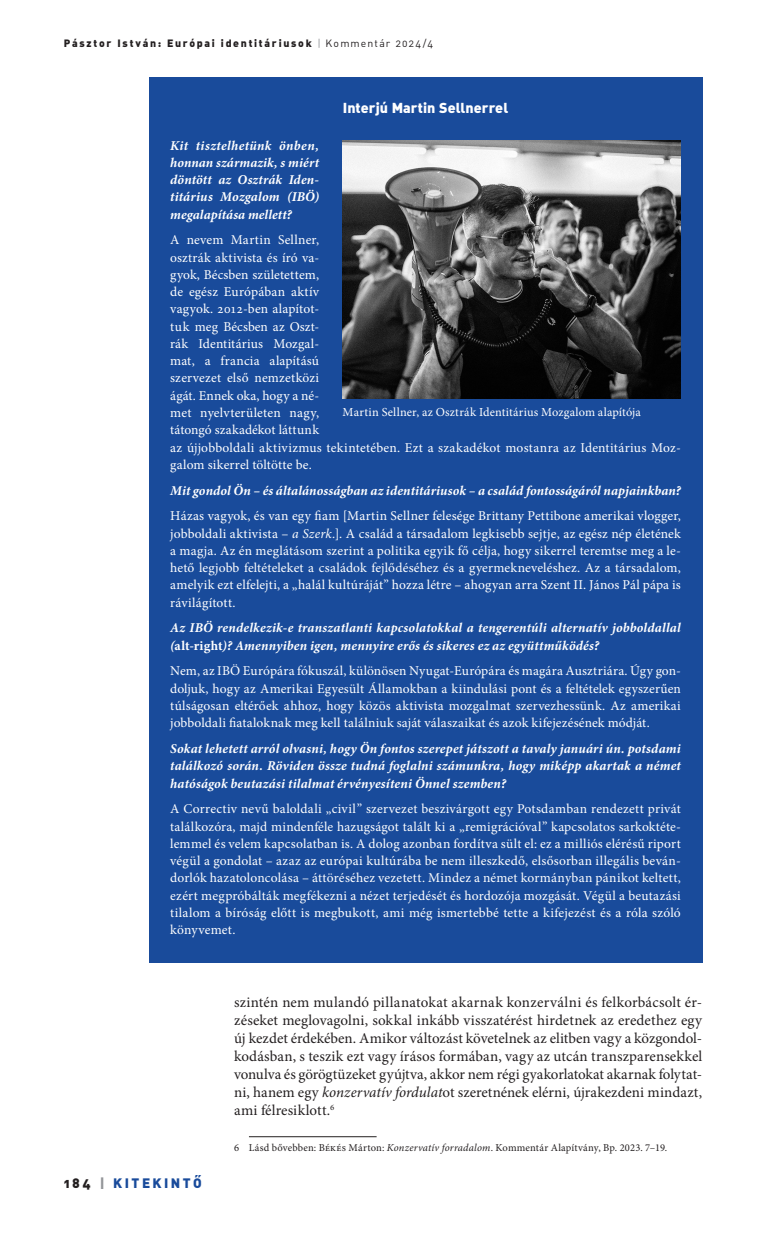
<style>
.page{position:relative;width:766px;height:1234px;background:#fff}
.page>*{position:absolute;margin:0;border:0;box-sizing:border-box;transform-origin:0 0}
._9_-_kenyér_2_---_10_pt{font:15px/18px "Minion Pro";color:#231f20;text-align:justify}
._2000_-_keretes_cím{font:14.25px "DIN Alt Blk PFL";letter-spacing:.01em;color:#fff}
._2001_--_keretes_kenyér{font:13.5px/17.2px "Minion Pro";letter-spacing:.015em;color:#fff;text-align:justify}
._2001_--_keretes_kenyér-2{font:italic 700 13.5px/17.2px "Minion Pro";letter-spacing:.01em;color:#fff;text-align:justify}
.t1{font:13.5px "DIN Alt Blk PFL";letter-spacing:.2em;color:#194b9b}
._1000_-_képaláírás{font:12.3px "Minion Pro";letter-spacing:.015em;color:#fff}
._20_-_lábjegyzet{font:10.5px "Minion Pro";letter-spacing:.015em;color:#231f20}
.t2{font:10.5px "DIN Alt Blk PFL";letter-spacing:.175em;color:#231f20}
.s1{font-family:"DIN Alt PFL";color:#939598}
.s2{font-family:"DIN Alt PFL"}
.s3{font-style:italic}
.s4{font-style:normal}
.s5{color:#231f20}
.s6{color:#939598}
</style>
<div class="page">
<hr style="left:249px;top:1135px;width:127px;height:1px;background:#231f20">
<div style="left:149px;top:77px;width:553px;height:885px;background:#194b9b"></div>
<img style="left:342px;top:140px;width:338px;height:258px">
<p class="t2" style="left:64px;top:36px;width:370px">Pásztor István: Európai identitáriusok <span class="s1">|</span> <span class="s2">Kommentár 2024/4</span></p>
<p class="_2000_-_keretes_cím" style="left:343px;top:98px;width:166px">Interjú Martin Sellnerrel</p>
<p class="_2001_--_keretes_kenyér-2" style="left:170px;top:136px;width:150px">Kit tisztelhetünk önben, honnan származik, s miért döntött az Osztrák Iden&shy;titárius Mozgalom (IBÖ) megalapítása mellett?</p>
<p class="_2001_--_keretes_kenyér" style="left:170px;top:231px;width:510px;text-align:left">A nevem Martin Sellner,<br>osztrák aktivista és író va-<br>gyok, Bécsben születettem,<br>de egész Európában aktív<br>vagyok. 2012-ben alapítot-<br>tuk meg Bécsben az Oszt-<br>rák Identitárius Mozgal-<br>mat, a francia alapítású<br>szervezet első nemzetközi<br>ágát. Ennek oka, hogy a né-<br>met nyelvterületen nagy,<br>tátongó szakadékot láttunk<br>az újjobboldali aktivizmus tekintetében. Ezt a szakadékot mostanra az Identitárius Moz&shy;galom sikerrel töltötte be.</p>
<p class="_2001_--_keretes_kenyér-2" style="left:170px;top:481px;width:512px">Mit gondol Ön – és általánosságban az identitáriusok – a család fontosságáról napjainkban?</p>
<p class="_2001_--_keretes_kenyér" style="left:170px;top:507px;width:512px">Házas vagyok, és van egy fiam [Martin Sellner felesége Brittany Pettibone amerikai vlogger, jobboldali aktivista – <span class="s3">a Szerk.</span>]. A család a társadalom legkisebb sejtje, az egész nép életének a magja. Az én meglátásom szerint a politika egyik fő célja, hogy sikerrel teremtse meg a le&shy;hető legjobb feltételeket a családok fejlődéséhez és a gyermekneveléshez. Az a társadalom, amelyik ezt elfelejti, a „halál kultúráját” hozza létre – ahogyan arra Szent II. János Pál pápa is rávilágított.</p>
<p class="_2001_--_keretes_kenyér-2" style="left:170px;top:619px;width:512px">Az IBÖ rendelkezik-e transzatlanti kapcsolatokkal a tengerentúli alternatív jobboldallal (<span class="s4">alt-right</span>)? Amennyiben igen, mennyire erős és sikeres ez az együttműködés?</p>
<p class="_2001_--_keretes_kenyér" style="left:170px;top:662px;width:512px">Nem, az IBÖ Európára fókuszál, különösen Nyugat-Európára és magára Ausztriára. Úgy gon&shy;doljuk, hogy az Amerikai Egyesült Államokban a kiindulási pont és a feltételek egyszerűen túlságosan eltérőek ahhoz, hogy közös aktivista mozgalmat szervezhessünk. Az amerikai jobboldali fiataloknak meg kell találniuk saját válaszaikat és azok kifejezésének módját.</p>
<p class="_2001_--_keretes_kenyér-2" style="left:170px;top:739px;width:512px">Sokat lehetett arról olvasni, hogy Ön fontos szerepet játszott a tavaly januári ún. potsdami találkozó során. Röviden össze tudná foglalni számunkra, hogy miképp akartak a német hatóságok beutazási tilalmat érvényesíteni Önnel szemben?</p>
<p class="_2001_--_keretes_kenyér" style="left:170px;top:800px;width:512px">A Correctiv nevű baloldali „civil” szervezet beszivárgott egy Potsdamban rendezett privát találkozóra, majd mindenféle hazugságot talált ki a „remigrációval” kapcsolatos sarkoktéte&shy;lemmel és velem kapcsolatban is. A dolog azonban fordítva sült el: ez a milliós elérésű riport végül a gondolat – azaz az európai kultúrába be nem illeszkedő, elsősorban illegális beván&shy;dorlók hazatoloncolása – áttöréséhez vezetett. Mindez a német kormányban pánikot keltett, ezért megpróbálták megfékezni a nézet terjedését és hordozója mozgását. Végül a beutazási tilalom a bíróság előtt is megbukott, ami még ismertebbé tette a kifejezést és a róla szóló könyvemet.</p>
<p class="_1000_-_képaláírás" style="left:342px;top:404px;width:300px">Martin Sellner, az Osztrák Identitárius Mozgalom alapítója</p>
<p class="t1" style="left:64px;top:1173px;width:139px"><span class="s5">184</span> <span class="s6">|</span> KITEKINTŐ</p>
<p class="_9_-_kenyér_2_---_10_pt" style="left:234px;top:993px;width:470px">szintén nem mulandó pillanatokat akarnak konzerválni és felkorbácsolt ér&shy;zéseket meglovagolni, sokkal inkább visszatérést hirdetnek az eredethez egy új kezdet érdekében. Amikor változást követelnek az elitben vagy a közgondol&shy;kodásban, s teszik ezt vagy írásos formában, vagy az utcán transzparensekkel vonulva és görögtüzeket gyújtva, akkor nem régi gyakorlatokat akarnak folytat&shy;ni, hanem egy <span class="s3">konzervatív fordulat</span>ot szeretnének elérni, újrakezdeni mindazt, ami félresiklott.<sup>6</sup></p>
<p class="_20_-_lábjegyzet" style="left:234px;top:1140px;width:434px">6 Lásd bővebben: Békés Márton: <span class="s3">Konzervatív forradalom</span>. Kommentár Alapítvány, Bp. 2023. 7–19.</p>
</div>
